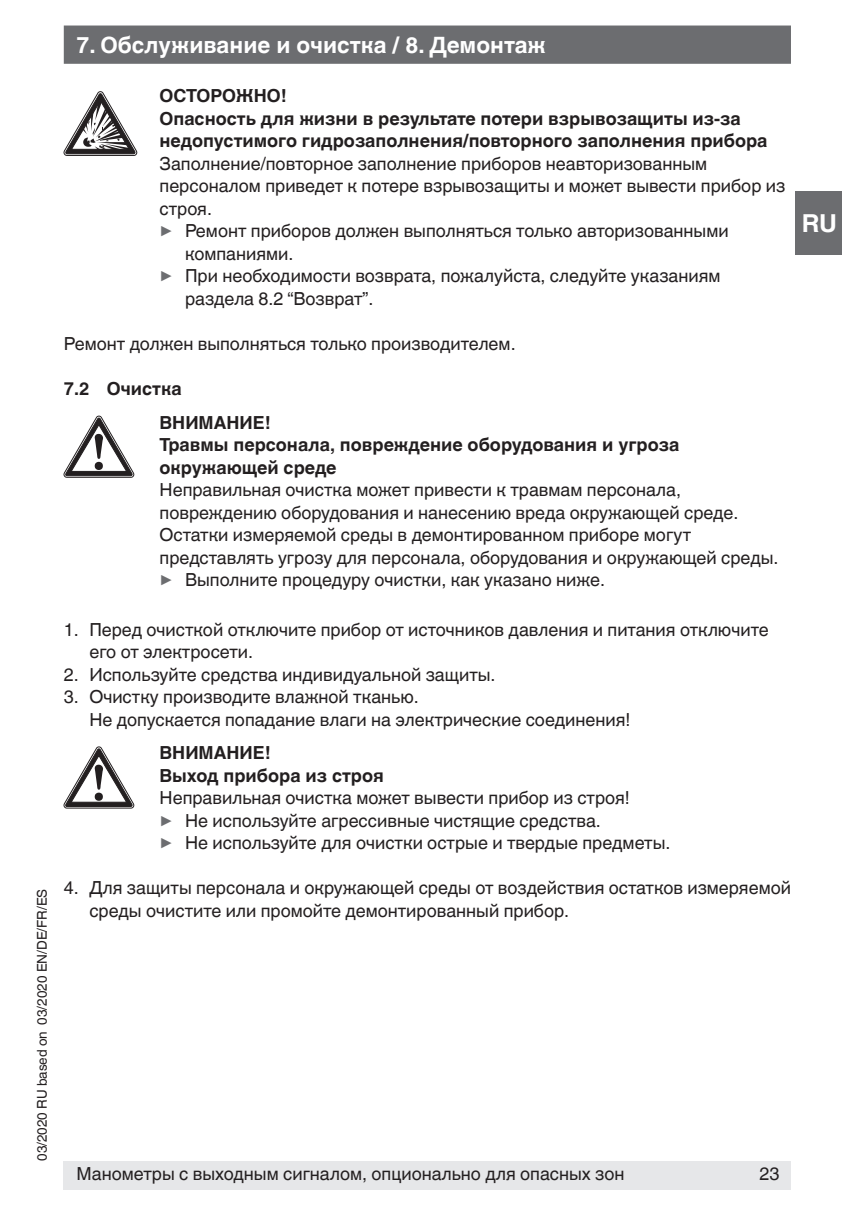
<style>
.page{position:relative;width:842px;height:1212px;background:#fff}
.page>*{position:absolute;margin:0;border:0;box-sizing:border-box;transform-origin:0 0}
.t1{font:700 24.75px "Helvetica World";color:#fff}
.t2{font:700 22.5px "Helvetica World";color:#fff}
.t3{font:18px/22.5px "Helvetica World";color:#231f20}
.t4{font:700 18px/22.5px "Helvetica World";color:#231f20}
.t5{font:13.5px "Helvetica World";color:#231f20}
.s1{font-size:16.88px;color:#6c6d70}
</style>
<div class="page">
<div style="left:64px;top:1161px;width:727px;height:29px;background:#e6e7e9"></div>
<div style="left:64px;top:26px;width:727px;height:38px;background:#6c6d70;border:2px solid #6c6d70"></div>
<div style="left:795px;top:191px;width:47px;height:64px;background:#6c6d70"></div>
<svg style="left:64px;top:92px;width:73px;height:64px"></svg>
<svg style="left:64px;top:416px;width:70px;height:61px"></svg>
<svg style="left:64px;top:747px;width:70px;height:61px"></svg>
<p class="t5" style="left:34px;top:1161px;width:274px;rotate:-90deg">03/2020 RU based on 03/2020 EN/DE/FR/ES</p>
<p class="t2" style="left:77px;top:32px;width:471px">7. Обслуживание и очистка / 8. Демонтаж</p>
<p class="t4" style="left:160px;top:85px;width:609px">ОСТОРОЖНО!<br>Опасность для жизни в результате потери взрывозащиты из-за недопустимого гидрозаполнения/повторного заполнения прибора</p>
<p class="t3" style="left:160px;top:152px;width:549px">Заполнение/повторное заполнение приборов неавторизованным</p>
<p class="t3" style="left:160px;top:175px;width:627px">персоналом приведет к потере взрывозащиты и может вывести прибор из</p>
<p class="t3" style="left:160px;top:197px;width:54px">строя.</p>
<p class="t3" style="left:160px;top:220px;width:571px"><span class="s1">▶</span> Ремонт приборов должен выполняться только авторизованными</p>
<p class="t3" style="left:185px;top:242px;width:110px">компаниями.</p>
<p class="t3" style="left:160px;top:265px;width:562px"><span class="s1">▶</span> При необходимости возврата, пожалуйста, следуйте указаниям</p>
<p class="t3" style="left:185px;top:287px;width:190px">раздела 8.2 “Возврат”.</p>
<p class="t3" style="left:64px;top:332px;width:453px">Ремонт должен выполняться только производителем.</p>
<p class="t4" style="left:160px;top:372px;width:113px;line-height:33.8px;text-indent:-96px">7.2 Очистка<br>ВНИМАНИЕ!</p>
<p class="t4" style="left:160px;top:434px;width:521px">Травмы персонала, повреждение оборудования и угроза окружающей среде</p>
<p class="t3" style="left:160px;top:479px;width:620px">Неправильная очистка может привести к травмам персонала, повреждению оборудования и нанесению вреда окружающей среде.<br>Остатки измеряемой среды в демонтированном приборе могут представлять угрозу для персонала, оборудования и окружающей среды. <span class="s1">▶</span> Выполните процедуру очистки, как указано ниже.</p>
<p class="t3" style="left:89px;top:618px;width:681px;text-indent:-26px">1. Перед очисткой отключите прибор от источников давления и питания отключите его от электросети.</p>
<p class="t3" style="left:64px;top:663px;width:433px">2. Используйте средства индивидуальной защиты.</p>
<p class="t3" style="left:89px;top:686px;width:543px;text-indent:-26px">3. Очистку производите влажной тканью.<br>Не допускается попадание влаги на электрические соединения!</p>
<p class="t4" style="left:160px;top:742px;width:226px">ВНИМАНИЕ!<br>Выход прибора из строя</p>
<p class="t3" style="left:160px;top:787px;width:512px">Неправильная очистка может вывести прибор из строя!<br><span class="s1">▶</span> Не используйте агрессивные чистящие средства.<br><span class="s1">▶</span> Не используйте для очистки острые и твердые предметы.</p>
<p class="t3" style="left:89px;top:877px;width:703px;text-indent:-26px">4. Для защиты персонала и окружающей среды от воздействия остатков измеряемой среды очистите или промойте демонтированный прибор.</p>
<h1 class="t1" style="left:802px;top:209px;width:37px">RU</h1>
<p class="t3" style="left:76px;top:1163px;width:550px">Манометры с выходным сигналом, опционально для опасных зон</p>
<p class="t3" style="left:759px;top:1163px;width:22px">23</p>
</div>
